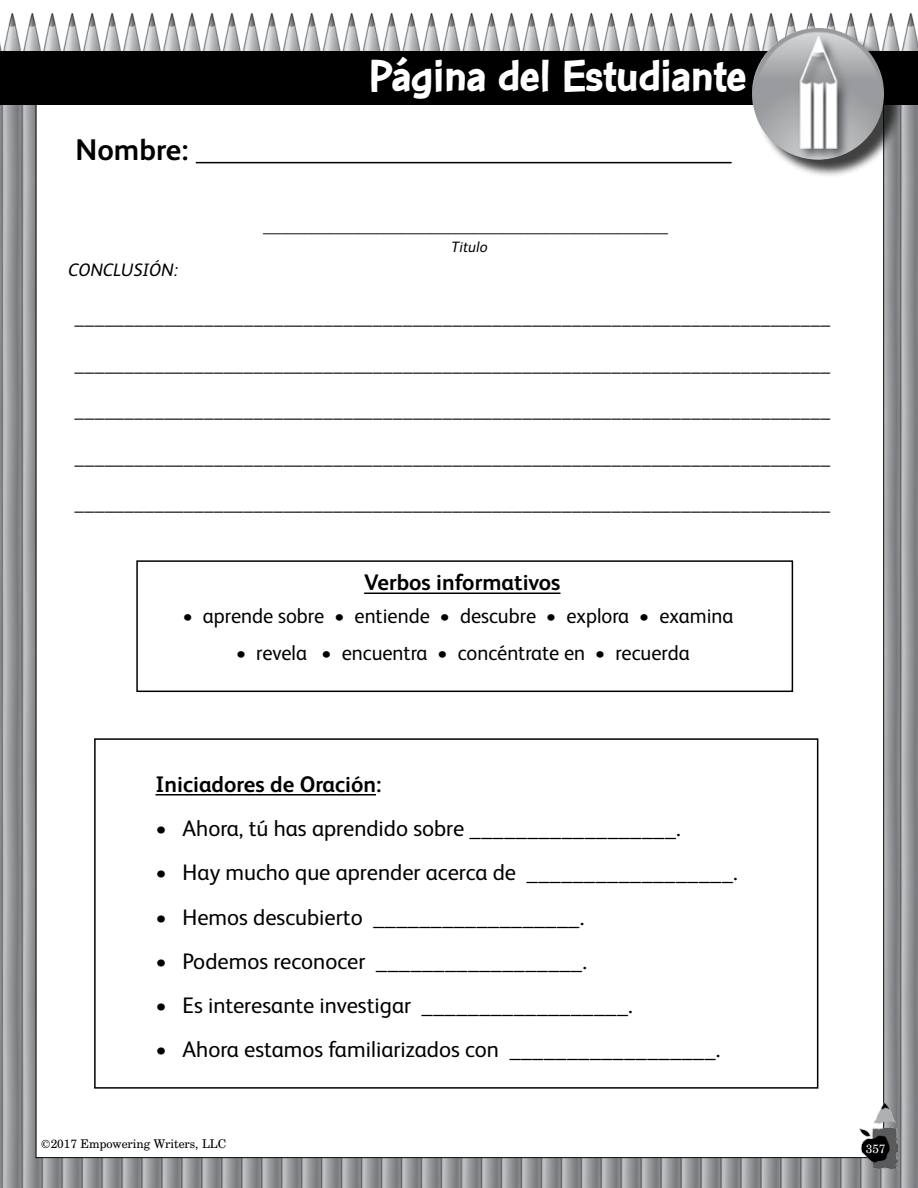
<style>
.page{position:relative;width:918px;height:1188px;background:#fff}
.page>*{position:absolute;margin:0;border:0;box-sizing:border-box;transform-origin:0 0}
.t1{font:700 48px "Con Brush";letter-spacing:-.02em;color:#fff}
.t2{font:700 30px "FS Albert";color:#000}
.t3{font:22.5px "FS Albert";color:#000}
.t4{font:700 22.5px "FS Albert";color:#000}
.t5{font:21px "FS Albert";color:#000}
.t6{font:19.5px "FS Albert";color:#000}
.t7{font:18px "Minion Pro";color:#000}
.t8{font:italic 18px "FS Albert";color:#000}
.t9{font:italic 15px "FS Albert";color:#000}
.t10{font:12px "Century Schoolbook BT";color:#000}
.t11{font:12px "Century Schoolbook BT";color:#fff}
</style>
<div class="page">
<img style="left:0;top:13px;width:918px;height:1175px">
<div style="left:36px;top:68px;width:848px;height:1090px;background:#fff"></div>
<div style="left:0;top:51px;width:918px;height:54px;background:#000"></div>
<div style="left:754px;top:30px;width:149px;height:148px;background:#000;opacity:.75"></div>
<img style="left:752px;top:28px;width:132px;height:132px;border-radius:66px">
<img style="left:860px;top:1103px;width:37px;height:65px">
<hr style="left:196px;top:162px;width:536px;height:1px;background:#000">
<hr style="left:156px;top:794px;width:220px;height:2px;background:#000">
<div style="left:136px;top:560px;width:657px;height:132px;border:2px solid #000"></div>
<div style="left:94px;top:738px;width:724px;height:351px;border:2px solid #000"></div>
<hr style="left:364px;top:593px;width:197px;height:1px;background:#000">
<h2 class="t2" style="left:76px;top:129px;width:114px">Nombre:</h2>
<p class="t8" style="left:69px;top:258px;width:111px">CONCLUSIÓN:</p>
<h1 class="t1" style="left:368px;top:47px;width:380px">Página del Estudiante</h1>
<p class="t7" style="left:263px;top:214px;width:406px">_____________________________________________</p>
<p class="t9" style="left:451px;top:236px;width:38px">Titulo</p>
<p class="t6" style="left:75px;top:305px;width:757px">____________________________________________________________________________</p>
<p class="t6" style="left:75px;top:351px;width:757px">____________________________________________________________________________</p>
<p class="t6" style="left:75px;top:398px;width:757px">____________________________________________________________________________</p>
<p class="t6" style="left:75px;top:444px;width:757px">____________________________________________________________________________</p>
<p class="t6" style="left:75px;top:491px;width:757px">____________________________________________________________________________</p>
<p class="t4" style="left:364px;top:567px;width:198px">Verbos informativos</p>
<p class="t5" style="left:182px;top:602px;width:553px">• aprende sobre • entiende • descubre • explora • examina</p>
<p class="t5" style="left:236px;top:639px;width:455px">• revela • encuentra • concéntrate en • recuerda</p>
<p class="t4" style="left:156px;top:769px;width:227px">Iniciadores de Oración:</p>
<p class="t3" style="left:156px;top:813px;width:527px">• Ahora, tú has aprendido sobre __________________.</p>
<p class="t3" style="left:156px;top:858px;width:584px">• Hay mucho que aprender acerca de __________________.</p>
<p class="t3" style="left:156px;top:902px;width:430px">• Hemos descubierto __________________.</p>
<p class="t3" style="left:156px;top:946px;width:433px">• Podemos reconocer __________________.</p>
<p class="t3" style="left:156px;top:990px;width:479px">• Es interesante investigar __________________.</p>
<p class="t3" style="left:156px;top:1035px;width:566px">• Ahora estamos familiarizados con __________________.</p>
<p class="t10" style="left:41px;top:1136px;width:187px">©2017 Empowering Writers, LLC</p>
<p class="t11" style="left:866px;top:1141px;width:21px">357</p>
</div>
